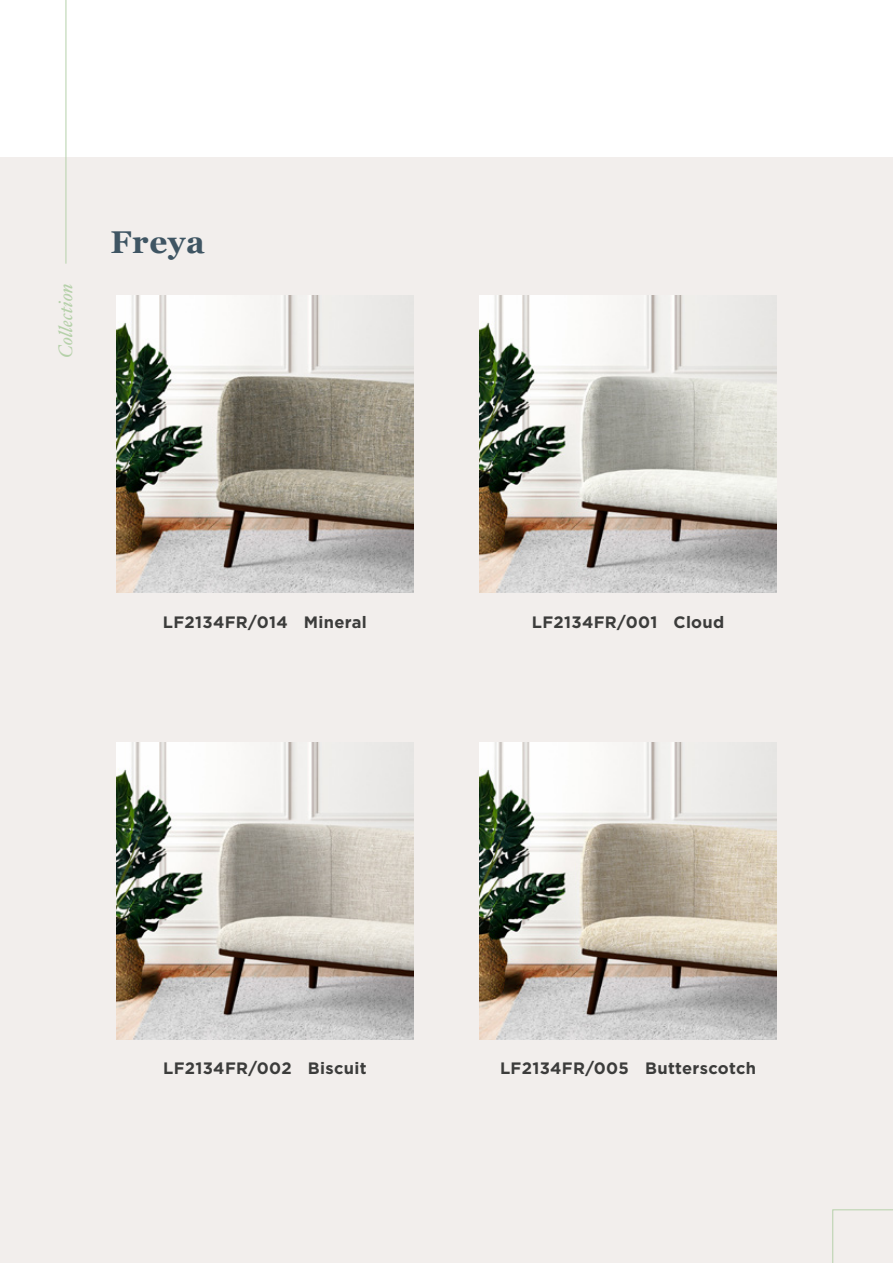
<style>
.page{position:relative;width:893px;height:1263px;background:#fff}
.page>*{position:absolute;margin:0;border:0;box-sizing:border-box;transform-origin:0 0}
.t1{font:700 31.5px "Georgia";letter-spacing:.02em;color:#3f5563}
.t2{font:italic 19.5px "Hoefler Text";color:#b6d1aa}
.t3{font:700 16.5px "Gotham";letter-spacing:.02em;color:#3c3c3b}
</style>
<div class="page">
<div style="left:0;top:157px;width:893px;height:1106px;background:#f2eeec"></div>
<hr style="left:66px;top:0;width:1px;height:264px;background:#b6d1aa">
<svg style="left:832px;top:1209px;width:61px;height:54px"></svg>
<img style="left:116px;top:296px;width:297px;height:297px">
<img style="left:480px;top:296px;width:297px;height:297px">
<img style="left:480px;top:742px;width:297px;height:297px">
<img style="left:116px;top:742px;width:297px;height:297px">
<p class="t2" style="left:58px;top:358px;width:76px;rotate:-90deg">Collection</p>
<h1 class="t1" style="left:111px;top:225px;width:96px">Freya</h1>
<p class="t3" style="left:163px;top:611px;width:205px">LF2134FR/014 Mineral</p>
<p class="t3" style="left:532px;top:611px;width:194px">LF2134FR/001 Cloud</p>
<p class="t3" style="left:163px;top:1057px;width:205px">LF2134FR/002 Biscuit</p>
<p class="t3" style="left:500px;top:1057px;width:258px">LF2134FR/005 Butterscotch</p>
</div>
